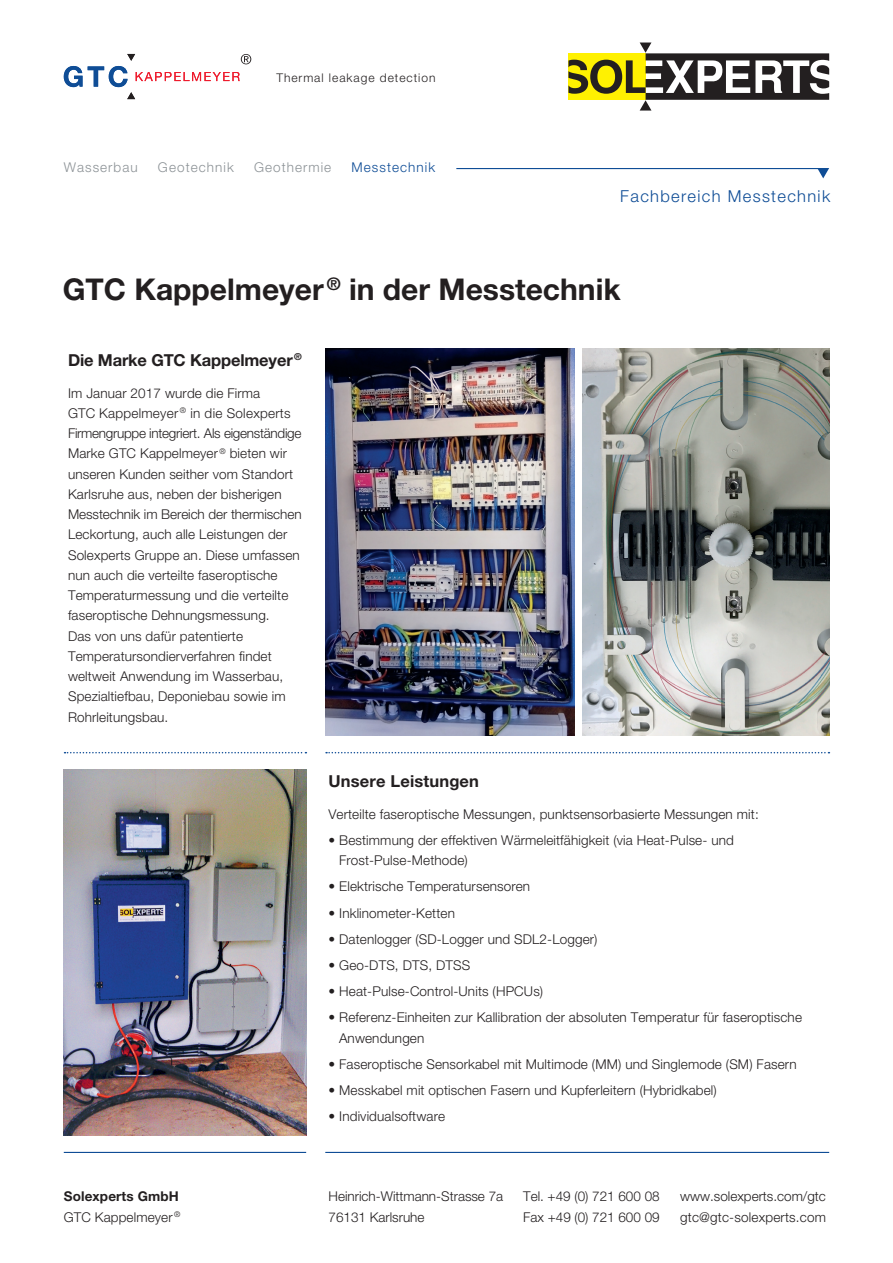
<style>
.page{position:relative;width:893px;height:1263px;background:#fff}
.page>*{position:absolute;margin:0;border:0;box-sizing:border-box;transform-origin:0 0}
.t1{font:700 30px "Helvetica Neue";color:#231f20}
.t2{font:700 16.5px "Helvetica Neue";letter-spacing:-.01em;color:#231f20}
.t3{font:300 16.5px "Helvetica Neue";letter-spacing:.08em;color:#0f4d96}
.t4{font:700 16.5px "Helvetica Neue";letter-spacing:.01em;color:#231f20}
.t5{font:300 13.5px/20.2px "Helvetica Neue";letter-spacing:.01em;color:#231f20}
.t6{font:300 13.5px "Helvetica Neue";letter-spacing:.08em;color:#8c9296}
.t7{font:700 13.5px/20.2px "Helvetica Neue";letter-spacing:.01em;color:#231f20}
.t8{font:300 13.5px "Helvetica Neue";letter-spacing:.08em;color:#0f4d96}
.t9{font:300 12px "Helvetica Neue";letter-spacing:.08em;color:#231f20}
.s1{font-weight:300}
</style>
<div class="page">
<img style="left:325px;top:349px;width:249px;height:387px">
<svg style="left:568px;top:43px;width:261px;height:68px"></svg>
<svg style="left:64px;top:54px;width:187px;height:45px"></svg>
<svg style="left:65px;top:752px;width:241px;height:1px"></svg>
<svg style="left:326px;top:752px;width:503px;height:1px"></svg>
<img style="left:64px;top:770px;width:242px;height:365px">
<img style="left:583px;top:349px;width:246px;height:387px">
<hr style="left:64px;top:1152px;width:242px;height:1px;background:#0f4d96">
<hr style="left:325px;top:1152px;width:504px;height:1px;background:#0f4d96">
<hr style="left:456px;top:168px;width:370px;height:1px;background:#0f4d96">
<svg style="left:817px;top:168px;width:12px;height:10px"></svg>
<p class="t9" style="left:276px;top:70px;width:161px">Thermal leakage detection</p>
<p class="t6" style="left:64px;top:159px;width:75px">Wasserbau</p>
<p class="t6" style="left:158px;top:159px;width:77px">Geotechnik</p>
<p class="t6" style="left:254px;top:159px;width:79px">Geothermie</p>
<p class="t8" style="left:352px;top:159px;width:85px">Messtechnik</p>
<p class="t3" style="left:620px;top:186px;width:211px">Fachbereich Messtechnik</p>
<h1 class="t1" style="left:63px;top:271px;width:559px">GTC Kappelmeyer <sup>®</sup> in der Messtechnik</h1>
<p class="t2" style="left:68px;top:350px;width:235px">Die Marke GTC Kappelmeyer <sup>®</sup></p>
<p class="t5" style="left:68px;top:382px;width:235px">Im Januar 2017 wurde die Firma<br>GTC Kappelmeyer <sup>®</sup> in die Solexperts Firmengruppe integriert. Als eigenständige Marke GTC Kappelmeyer <sup>®</sup> bieten wir unseren Kunden seither vom Standort Karlsruhe aus, neben der bisherigen Messtechnik im Bereich der thermischen Leckortung, auch alle Leistungen der Solexperts Gruppe an. Diese umfassen nun auch die verteilte faseroptische Temperaturmessung und die verteilte faseroptische Dehnungsmessung.<br>Das von uns dafür patentierte Temperatursondierverfahren findet weltweit Anwendung im Wasserbau, Spezialtiefbau, Deponiebau sowie im Rohrleitungsbau.</p>
<p class="t4" style="left:328px;top:771px;width:152px">Unsere Leistungen</p>
<p class="t5" style="left:328px;top:803px;width:432px">Verteilte faseroptische Messungen, punktsensorbasierte Messungen mit:</p>
<p class="t5" style="left:339px;top:830px;width:396px;text-indent:-11px">• Bestimmung der effektiven Wärmeleitfähigkeit (via Heat-Pulse- und<br>Frost-Pulse-Methode)</p>
<p class="t5" style="left:328px;top:876px;width:203px">• Elektrische Temperatursensoren</p>
<p class="t5" style="left:328px;top:902px;width:128px">• Inklinometer-Ketten</p>
<p class="t5" style="left:328px;top:928px;width:271px">• Datenlogger (SD-Logger und SDL2-Logger)</p>
<p class="t5" style="left:328px;top:955px;width:143px">• Geo-DTS, DTS, DTSS</p>
<p class="t5" style="left:328px;top:981px;width:216px">• Heat-Pulse-Control-Units (HPCUs)</p>
<p class="t5" style="left:339px;top:1007px;width:465px;text-indent:-11px">• Referenz-Einheiten zur Kallibration der absoluten Temperatur für faseroptische<br>Anwendungen</p>
<p class="t5" style="left:328px;top:1053px;width:470px">• Faseroptische Sensorkabel mit Multimode (MM) und Singlemode (SM) Fasern</p>
<p class="t5" style="left:328px;top:1080px;width:390px">• Messkabel mit optischen Fasern und Kupferleitern (Hybridkabel)</p>
<p class="t5" style="left:328px;top:1106px;width:118px">• Individualsoftware</p>
<p class="t7" style="left:64px;top:1186px;width:118px">Solexperts GmbH<br><span class="s1">GTC Kappelmeyer</span> <sup>®</sup></p>
<p class="t5" style="left:328px;top:1186px;width:176px">Heinrich-Wittmann-Strasse 7a<br>76131 Karlsruhe</p>
<p class="t5" style="left:523px;top:1186px;width:138px">Tel. +49 (0) 721 600 08<br>Fax +49 (0) 721 600 09</p>
<p class="t5" style="left:680px;top:1186px;width:147px">www.solexperts.com/gtc gtc@gtc-solexperts.com</p>
</div>
